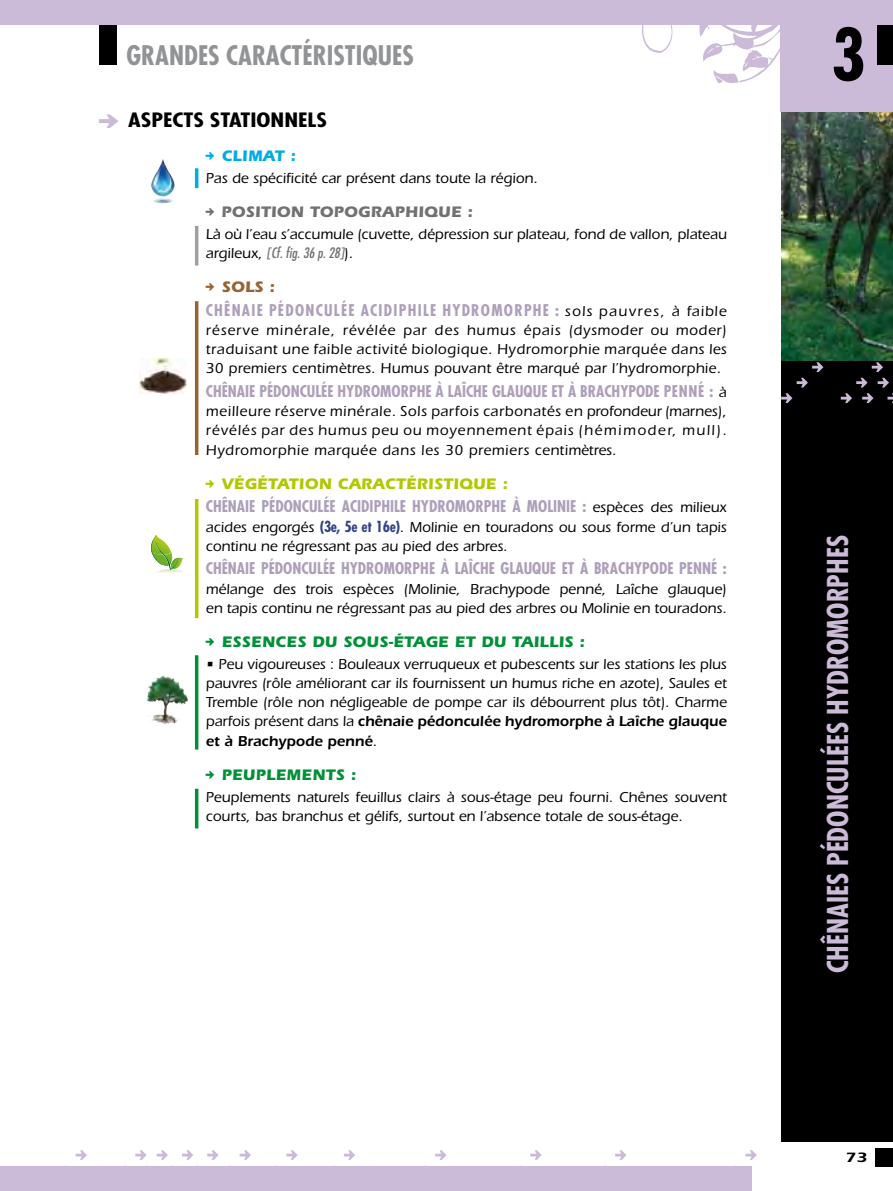
<style>
.page{position:relative;width:893px;height:1191px;background:#fff}
.page>*{position:absolute;margin:0;border:0;box-sizing:border-box;transform-origin:0 0}
.t1{font:700 condensed 70px "Futura";color:#000}
.t2{font:700 condensed 28px "Futura";color:#cbbad8}
.t3{font:700 condensed 26.25px "Futura";color:#929395}
.t4{font:700 condensed 19.25px "Futura";color:#000;scale:1.25 1}
.t5{font:700 condensed 15.75px "Futura";color:#ad9fba}
.t6{font:700 condensed 15.75px "Futura";letter-spacing:.08em;color:#ad9fba}
.t7{font:700 15.75px "Itc Eras";letter-spacing:.02em;color:#009037}
.t8{font:700 15.75px "Itc Eras";color:#b1c800}
.t9{font:700 15.75px "Itc Eras";letter-spacing:.02em;color:#707172}
.t10{font:700 15.75px "Itc Eras";letter-spacing:.02em;color:#00ace5}
.t11{font:700 15.75px "Itc Eras";color:#986231}
.t12{font:500 14.88px/19.2px "Itc Eras";color:#000;text-align:justify}
.t13{font:italic condensed 14px "Futura";color:#707172}
.t14{font:600 14px "Itc Eras";color:#000;scale:1.25 1}
.s1{font-family:"Pointers";font-weight:400;font-stretch:normal;color:#cbbad8}
.s2{font-family:"Pointers";font-weight:400;font-size:10.5px}
.s3{font-family:"Itc Eras";font-weight:500;font-style:normal;font-stretch:normal;font-size:14.88px;color:#000}
.s4{font-family:"Itc Eras";font-weight:500;font-stretch:normal;font-size:14.88px;color:#000}
.s5{font-family:"Futura";font-weight:700;font-stretch:condensed;color:#31448a}
.s6{font-weight:600}
</style>
<div class="page">
<img style="left:781px;top:112px;width:112px;height:248px">
<svg style="left:642px;top:25px;width:139px;height:58px"></svg>
<svg style="left:65px;top:1150px;width:22px;height:16px"></svg>
<svg style="left:124px;top:1150px;width:127px;height:16px"></svg>
<svg style="left:275px;top:1150px;width:23px;height:16px"></svg>
<svg style="left:333px;top:1150px;width:22px;height:16px"></svg>
<svg style="left:424px;top:1150px;width:22px;height:16px"></svg>
<svg style="left:519px;top:1150px;width:23px;height:16px"></svg>
<svg style="left:604px;top:1150px;width:22px;height:16px"></svg>
<svg style="left:734px;top:1150px;width:23px;height:16px"></svg>
<div style="left:0;top:0;width:893px;height:25px;background:#cbbad8"></div>
<div style="left:0;top:1166px;width:752px;height:25px;background:#cbbad8"></div>
<div style="left:781px;top:361px;width:112px;height:780px;background:#000"></div>
<div style="left:876px;top:1148px;width:17px;height:18px;background:#000"></div>
<div style="left:781px;top:0;width:112px;height:112px;background:#cbbad8"></div>
<div style="left:877px;top:25px;width:16px;height:39px;background:#000"></div>
<svg style="left:812px;top:362px;width:11px;height:10px"></svg>
<svg style="left:797px;top:378px;width:11px;height:9px"></svg>
<svg style="left:781px;top:393px;width:11px;height:10px"></svg>
<svg style="left:872px;top:362px;width:11px;height:10px"></svg>
<svg style="left:856px;top:378px;width:12px;height:9px"></svg>
<svg style="left:841px;top:393px;width:11px;height:10px"></svg>
<svg style="left:878px;top:378px;width:11px;height:9px"></svg>
<svg style="left:862px;top:393px;width:11px;height:10px"></svg>
<svg style="left:887px;top:393px;width:6px;height:10px"></svg>
<img style="left:151px;top:159px;width:23px;height:44px">
<hr style="left:195px;top:168px;width:3px;height:20px;background:#00ace5">
<hr style="left:195px;top:226px;width:3px;height:39px;background:#9ea0a2">
<img style="left:140px;top:359px;width:47px;height:34px">
<hr style="left:195px;top:301px;width:3px;height:154px;background:#986231">
<img style="left:155px;top:570px;width:30px;height:3px">
<svg style="left:151px;top:535px;width:32px;height:35px"></svg>
<hr style="left:195px;top:499px;width:3px;height:119px;background:#b1c800">
<hr style="left:195px;top:655px;width:3px;height:94px;background:#009037">
<img style="left:151px;top:675px;width:18px;height:9px">
<hr style="left:195px;top:788px;width:3px;height:40px;background:#009037">
<div style="left:99px;top:25px;width:18px;height:39px;background:#000"></div>
<h3 class="t3" style="left:126px;top:38px;width:289px">GRANDES CARACTÉRISTIQU ES</h3>
<p class="t4" style="left:99px;top:107px;width:184px"><span class="s1">2</span> ASPECTS STATIONNELS</p>
<p class="t10" style="left:206px;top:147px;width:91px"><span class="s2">2</span> Climat :</p>
<p class="t12" style="left:206px;top:168px;width:334px">Pas de spécificité car présent dans toute la région.</p>
<p class="t9" style="left:206px;top:203px;width:269px"><span class="s2">2</span> Position topographique :</p>
<p class="t12" style="left:206px;top:224px;width:522px">Là où l’eau s’accumule (cuvette, dépression sur plateau, fond de vallon, plateau</p>
<p class="t13" style="left:206px;top:244px;width:149px"><span class="s3">argileux,</span> [Cf. fig. 36 p. 28]<span class="s3">).</span></p>
<p class="t11" style="left:206px;top:278px;width:71px"><span class="s2">2</span> Sols :</p>
<p class="t6" style="left:206px;top:300px;width:522px">CHÊNAIE PÉDONCULÉE ACIDIPHILE HYDROMORPHE : <span class="s4">sols pauvres, à faible</span></p>
<p class="t12" style="left:206px;top:320px;width:522px">réserve minérale, révélée par des humus épais (dysmoder ou moder) traduisant une faible activité biologique. Hydromorphie marquée dans les 30 premiers centimètres. Humus pouvant être marqué par l’hydromorphie.</p>
<p class="t5" style="left:206px;top:381px;width:522px">CHÊNAIE PÉDONCULÉE HYDROMORPHE À LAÎCHE GLAUQUE ET À BRACHYPODE PENNÉ : <span class="s4">à</span></p>
<p class="t12" style="left:206px;top:402px;width:522px">meilleure réserve minérale. Sols parfois carbonatés en profondeur (marnes), révélés par des humus peu ou moyennement épais (hémimoder, mull).<br>Hydromorphie marquée dans les 30 premiers centimètres.</p>
<p class="t8" style="left:206px;top:474px;width:29px"><span class="s2">2</span> VÉGÉT</p>
<p class="t8" style="left:277px;top:474px;width:24px">ATION</p>
<p class="t8" style="left:338px;top:474px;width:59px">CARACTÉRISTIQUE</p>
<p class="t8" style="left:503px;top:474px;width:7px">:</p>
<p class="t5" style="left:206px;top:496px;width:522px">CHÊNAIE PÉDONCULÉE ACIDIPHILE HYDROMORPHE À MOLINIE : <span class="s4">espèces des milieux</span></p>
<p class="t12" style="left:206px;top:517px;width:522px">acides engorgés <span class="s5">(3E, 5E ET 16E)</span>. Molinie en touradons ou sous forme d’un tapis continu ne régressant pas au pied des arbres.</p>
<p class="t5" style="left:206px;top:558px;width:522px">CHÊNAIE PÉDONCULÉE HYDROMORPHE À LAÎCHE GLAUQUE ET À BRACHYPODE PENNÉ :</p>
<p class="t12" style="left:206px;top:579px;width:522px">mélange des trois espèces (Molinie, Brachypode penné, Laîche glauque) en tapis continu ne régressant pas au pied des arbres ou Molinie en touradons.</p>
<p class="t7" style="left:206px;top:632px;width:380px"><span class="s2">2</span> Essences du sous-étage et du taillis :</p>
<p class="t12" style="left:206px;top:654px;width:522px">• Peu vigoureuses : Bouleaux verruqueux et pubescents sur les stations les plus pauvres (rôle améliorant car ils fournissent un humus riche en azote), Saules et Tremble (rôle non négligeable de pompe car ils débourrent plus tôt). Charme parfois présent dans la <span class="s6">chênaie pédonculée hydromorphe à Laîche glauque et à Brachypode penné</span>.</p>
<p class="t7" style="left:206px;top:765px;width:152px"><span class="s2">2</span> peuplements :</p>
<p class="t12" style="left:206px;top:787px;width:522px">Peuplements naturels feuillus clairs à sous-étage peu fourni. Chênes souvent courts, bas branchus et gélifs, surtout en l’absence totale de sous-étage.</p>
<h1 class="t1" style="left:831px;top:9px;width:36px">3</h1>
<h2 class="t2" style="left:820px;top:973px;width:440px;rotate:-90deg">CHÊNAIES PÉDONCULÉES HYDROMORPHES</h2>
<p class="t14" style="left:845px;top:1149px;width:19px">73</p>
</div>
